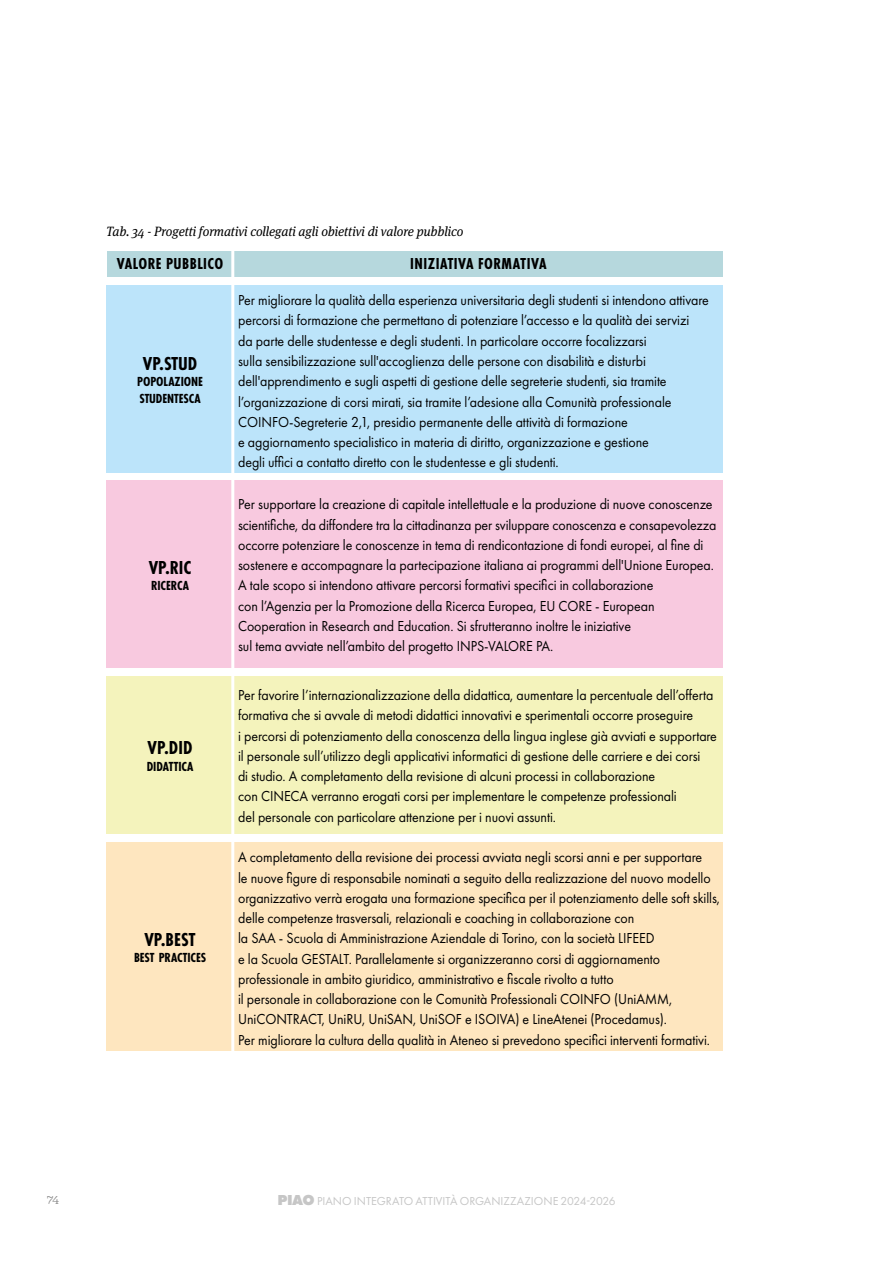
<style>
.page{position:relative;width:893px;height:1263px;background:#fff}
.page>*{position:absolute;margin:0;border:0;box-sizing:border-box;transform-origin:0 0}
.t1{font:700 19.5px "Futura PT Cond";letter-spacing:-.005em;color:#000}
.t2{font:700 16.5px "Futura PT Cond";letter-spacing:.03em;color:#000}
.t3{font:15px/20.2px "Futura PT";letter-spacing:-.005em;color:#000;scale:.93 1}
.t4{font:700 13.65px/16.5px "Futura PT Cond";letter-spacing:-.005em;color:#000}
.t5{font:italic 13.5px "Meta Serif Pro";letter-spacing:-.005em;color:#000;scale:.95 1}
.t6{font:12px "Futura PT";letter-spacing:-.005em;color:#c6c6c6}
.t7{font:12px "Jubilat";color:#878787}
.s1{font-weight:800;font-size:15px}
</style>
<div class="page">
<div style="left:106px;top:285px;width:617px;height:187px;background:#bce4fa"></div>
<div style="left:106px;top:481px;width:617px;height:187px;background:#f8c9df"></div>
<div style="left:106px;top:676px;width:617px;height:158px;background:#f4f3bc"></div>
<div style="left:106px;top:842px;width:617px;height:209px;background:#fee6bf"></div>
<div style="left:107px;top:251px;width:616px;height:26px;background:#b6d8dd"></div>
<hr style="left:231px;top:247px;width:3px;height:899px;background:#fff">
<p class="t5" style="left:106px;top:221px;width:377px">Tab. 34 - Progetti formativi collegati agli obiettivi di valore pubblico</p>
<p class="t2" style="left:117px;top:253px;width:108px">VALORE PUBBLICO</p>
<p class="t2" style="left:410px;top:253px;width:138px">INIZIATIVA FORMATIVA</p>
<h1 class="t1" style="left:143px;top:352px;width:56px">VP.STUD</h1>
<p class="t4" style="left:137px;top:373px;width:67px">POPOLAZIONE<br>STUDENTESCA</p>
<h1 class="t1" style="left:149px;top:556px;width:44px">VP.RIC</h1>
<p class="t4" style="left:151px;top:577px;width:39px">RICERCA</p>
<h1 class="t1" style="left:147px;top:737px;width:47px">VP.DID</h1>
<p class="t4" style="left:147px;top:758px;width:48px">DIDATTICA</p>
<h1 class="t1" style="left:145px;top:928px;width:53px">VP.BEST</h1>
<p class="t4" style="left:134px;top:949px;width:74px">BEST PRACTICES</p>
<p class="t3" style="left:238px;top:290px;width:508px">Per migliorare la qualità della esperienza universitaria degli studenti si intendono attivare percorsi di formazione che permettano di potenziare l’accesso e la qualità dei servizi<br>da parte delle studentesse e degli studenti. In particolare occorre focalizzarsi<br>sulla sensibilizzazione sull'accoglienza delle persone con disabilità e disturbi dell'apprendimento e sugli aspetti di gestione delle segreterie studenti, sia tramite l’organizzazione di corsi mirati, sia tramite l’adesione alla Comunità professionale COINFO-Segreterie 2,1, presidio permanente delle attività di formazione<br>e aggiornamento specialistico in materia di diritto, organizzazione e gestione<br>degli uffici a contatto diretto con le studentesse e gli studenti.</p>
<p class="t3" style="left:238px;top:494px;width:516px">Per supportare la creazione di capitale intellettuale e la produzione di nuove conoscenze scientifiche, da diffondere tra la cittadinanza per sviluppare conoscenza e consapevolezza occorre potenziare le conoscenze in tema di rendicontazione di fondi europei, al fine di sostenere e accompagnare la partecipazione italiana ai programmi dell'Unione Europea.<br>A tale scopo si intendono attivare percorsi formativi specifici in collaborazione<br>con l’Agenzia per la Promozione della Ricerca Europea, EU CORE - European Cooperation in Research and Education. Si sfrutteranno inoltre le iniziative<br>sul tema avviate nell’ambito del progetto INPS-VALORE PA.</p>
<p class="t3" style="left:238px;top:685px;width:516px">Per favorire l’internazionalizzazione della didattica, aumentare la percentuale dell’offerta formativa che si avvale di metodi didattici innovativi e sperimentali occorre proseguire<br>i percorsi di potenziamento della conoscenza della lingua inglese già avviati e supportare il personale sull’utilizzo degli applicativi informatici di gestione delle carriere e dei corsi<br>di studio. A completamento della revisione di alcuni processi in collaborazione<br>con CINECA verranno erogati corsi per implementare le competenze professionali<br>del personale con particolare attenzione per i nuovi assunti.</p>
<p class="t3" style="left:238px;top:847px;width:520px">A completamento della revisione dei processi avviata negli scorsi anni e per supportare<br>le nuove figure di responsabile nominati a seguito della realizzazione del nuovo modello organizzativo verrà erogata una formazione specifica per il potenziamento delle soft skills, delle competenze trasversali, relazionali e coaching in collaborazione con<br>la SAA - Scuola di Amministrazione Aziendale di Torino, con la società LIFEED<br>e la Scuola GESTALT. Parallelamente si organizzeranno corsi di aggiornamento professionale in ambito giuridico, amministrativo e fiscale rivolto a tutto<br>il personale in collaborazione con le Comunità Professionali COINFO (UniAMM, UniCONTRACT, UniRU, UniSAN, UniSOF e ISOIVA) e LineAtenei (Procedamus).<br>Per migliorare la cultura della qualità in Ateneo si prevedono specifici interventi formativi.</p>
<p class="t7" style="left:47px;top:1192px;width:13px">74</p>
<p class="t6" style="left:277px;top:1194px;width:340px"><span class="s1">PIAO</span> PIANO INTEGRATO ATTIVITÀ ORGANIZZAZIONE 2024-2026</p>
</div>
